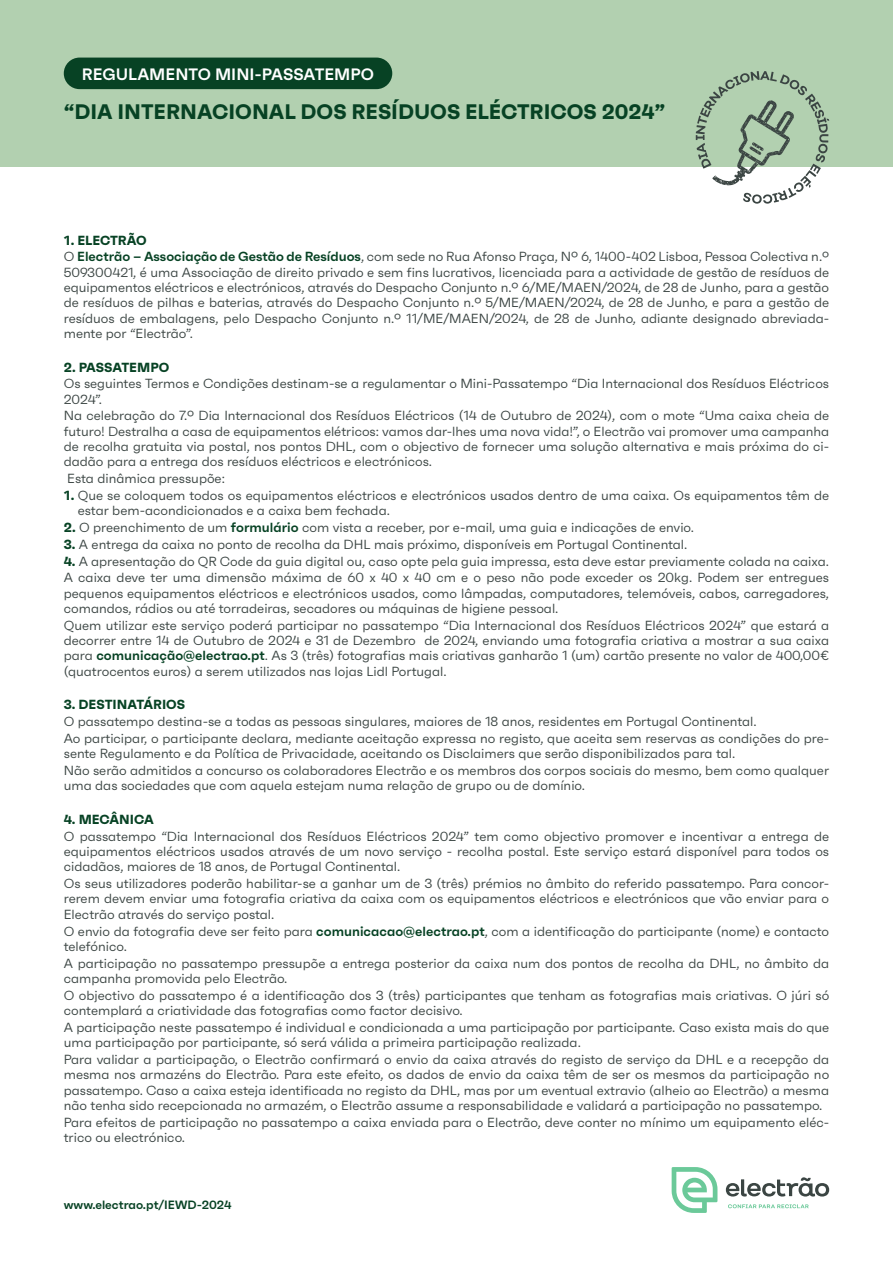
<style>
.page{position:relative;width:893px;height:1263px;background:#fff}
.page>*{position:absolute;margin:0;border:0;box-sizing:border-box;transform-origin:0 0}
.t1{font:700 21px "Faktum";color:#074224}
.t2{font:600 16.5px "Faktum";color:#fff}
.t3{font:13.2px/15.3px "Faktum";color:#3b4543}
.t4{font:700 13.2px "Faktum";color:#074224}
.t5{font:600 12px "Faktum";color:#074224}
.s1{font-weight:600;color:#074224}
.s2{font-weight:700;color:#074224}
</style>
<div class="page">
<div style="left:0;top:0;width:893px;height:166px;background:#b2d0b0"></div>
<div style="left:64px;top:58px;width:328px;height:31px;background:#074224;border-radius:16px"></div>
<svg style="left:696px;top:71px;width:133px;height:133px"></svg>
<svg style="left:726px;top:1177px;width:103px;height:19px"></svg>
<svg style="left:672px;top:1167px;width:45px;height:46px"></svg>
<svg style="left:728px;top:1204px;width:81px;height:4px"></svg>
<p class="t2" style="left:82px;top:64px;width:294px">REGULAMENTO MINI-PASSATEMPO</p>
<p class="t1" style="left:64px;top:98px;width:603px">“DIA INTERNACIONAL DOS RESÍDUOS ELÉCTRICOS 2024”</p>
<p class="t4" style="left:64px;top:232px;width:85px">1. ELECTRÃO</p>
<p class="t3" style="left:64px;top:249px;width:767px;text-align:justify">O <span class="s1">Electrão – Associação de Gestão de Resíduos</span>, com sede no Rua Afonso Praça, Nº 6, 1400-402 Lisboa, Pessoa Colectiva n.º 509300421, é uma Associação de direito privado e sem fins lucrativos, licenciada para a actividade de gestão de resíduos de equipamentos eléctricos e electrónicos, através do Despacho Conjunto n.º 6/ME/MAEN/2024, de 28 de Junho, para a gestão de resíduos de pilhas e baterias, através do Despacho Conjunto n.º 5/ME/MAEN/2024, de 28 de Junho, e para a gestão de resíduos de embalagens, pelo Despacho Conjunto n.º 11/ME/MAEN/2024, de 28 de Junho, adiante designado abreviada&shy;mente por “Electrão”.</p>
<p class="t4" style="left:64px;top:359px;width:107px">2. PASSATEMPO</p>
<p class="t3" style="left:64px;top:376px;width:767px">Os seguintes Termos e Condições destinam-se a regulamentar o Mini-Passatempo “Dia Internacional dos Resíduos Eléctricos<br>2024”.</p>
<p class="t3" style="left:64px;top:408px;width:767px;text-align:justify">Na celebração do 7.º Dia Internacional dos Resíduos Eléctricos (14 de Outubro de 2024), com o mote “Uma caixa cheia de futuro! Destralha a casa de equipamentos elétricos: vamos dar-lhes uma nova vida!”, o Electrão vai promover uma campanha de recolha gratuita via postal, nos pontos DHL, com o objectivo de fornecer uma solução alternativa e mais próxima do ci&shy;dadão para a entrega dos resíduos eléctricos e electrónicos.</p>
<p class="t3" style="left:67px;top:471px;width:159px">Esta dinâmica pressupõe:</p>
<p class="t3" style="left:78px;top:488px;width:753px;text-indent:-14px"><span class="s2">1.</span> Que se coloquem todos os equipamentos eléctricos e electrónicos usados dentro de uma caixa. Os equipamentos têm de estar bem-acondicionados e a caixa bem fechada.</p>
<p class="t3" style="left:64px;top:520px;width:632px"><span class="s2">2.</span> O preenchimento de um <span class="s1">formulário</span> com vista a receber, por e-mail, uma guia e indicações de envio.</p>
<p class="t3" style="left:64px;top:536px;width:625px"><span class="s2">3.</span> A entrega da caixa no ponto de recolha da DHL mais próximo, disponíveis em Portugal Continental.</p>
<p class="t3" style="left:64px;top:553px;width:767px"><span class="s2">4.</span> A apresentação do QR Code da guia digital ou, caso opte pela guia impressa, esta deve estar previamente colada na caixa.</p>
<p class="t3" style="left:64px;top:570px;width:767px;text-align:justify">A caixa deve ter uma dimensão máxima de 60 x 40 x 40 cm e o peso não pode exceder os 20kg. Podem ser entregues pequenos equipamentos eléctricos e electrónicos usados, como lâmpadas, computadores, telemóveis, cabos, carregadores, comandos, rádios ou até torradeiras, secadores ou máquinas de higiene pessoal.</p>
<p class="t3" style="left:64px;top:617px;width:767px;text-align:justify">Quem utilizar este serviço poderá participar no passatempo “Dia Internacional dos Resíduos Eléctricos 2024” que estará a decorrer entre 14 de Outubro de 2024 e 31 de Dezembro de 2024, enviando uma fotografia criativa a mostrar a sua caixa para <span class="s1">comunicação@electrao.pt</span>. As 3 (três) fotografias mais criativas ganharão 1 (um) cartão presente no valor de 400,00€ (quatrocentos euros) a serem utilizados nas lojas Lidl Portugal.</p>
<p class="t4" style="left:64px;top:696px;width:123px">3. DESTINATÁRIOS</p>
<p class="t3" style="left:64px;top:714px;width:694px">O passatempo destina-se a todas as pessoas singulares, maiores de 18 anos, residentes em Portugal Continental.</p>
<p class="t3" style="left:64px;top:731px;width:767px">Ao participar, o participante declara, mediante aceitação expressa no registo, que aceita sem reservas as condições do pre&shy;sente Regulamento e da Política de Privacidade, aceitando os Disclaimers que serão disponibilizados para tal.</p>
<p class="t3" style="left:64px;top:763px;width:767px">Não serão admitidos a concurso os colaboradores Electrão e os membros dos corpos sociais do mesmo, bem como qualquer uma das sociedades que com aquela estejam numa relação de grupo ou de domínio.</p>
<p class="t4" style="left:64px;top:811px;width:92px">4. MECÂNICA</p>
<p class="t3" style="left:64px;top:828px;width:767px;text-align:justify">O passatempo “Dia Internacional dos Resíduos Eléctricos 2024” tem como objectivo promover e incentivar a entrega de equipamentos eléctricos usados através de um novo serviço - recolha postal. Este serviço estará disponível para todos os cidadãos, maiores de 18 anos, de Portugal Continental.</p>
<p class="t3" style="left:64px;top:876px;width:767px;text-align:justify">Os seus utilizadores poderão habilitar-se a ganhar um de 3 (três) prémios no âmbito do referido passatempo. Para concor&shy;rerem devem enviar uma fotografia criativa da caixa com os equipamentos eléctricos e electrónicos que vão enviar para o Electrão através do serviço postal.</p>
<p class="t3" style="left:64px;top:923px;width:767px">O envio da fotografia deve ser feito para <span class="s1">comunicacao@electrao.pt</span>, com a identificação do participante (nome) e contacto telefónico.</p>
<p class="t3" style="left:64px;top:955px;width:767px">A participação no passatempo pressupõe a entrega posterior da caixa num dos pontos de recolha da DHL, no âmbito da campanha promovida pelo Electrão.</p>
<p class="t3" style="left:64px;top:987px;width:767px">O objectivo do passatempo é a identificação dos 3 (três) participantes que tenham as fotografias mais criativas. O júri só contemplará a criatividade das fotografias como factor decisivo.</p>
<p class="t3" style="left:64px;top:1019px;width:767px">A participação neste passatempo é individual e condicionada a uma participação por participante. Caso exista mais do que uma participação por participante, só será válida a primeira participação realizada.</p>
<p class="t3" style="left:64px;top:1052px;width:767px;text-align:justify">Para validar a participação, o Electrão confirmará o envio da caixa através do registo de serviço da DHL e a recepção da mesma nos armazéns do Electrão. Para este efeito, os dados de envio da caixa têm de ser os mesmos da participação no passatempo. Caso a caixa esteja identificada no registo da DHL, mas por um eventual extravio (alheio ao Electrão) a mesma não tenha sido recepcionada no armazém, o Electrão assume a responsabilidade e validará a participação no passatempo.</p>
<p class="t3" style="left:64px;top:1114px;width:767px">Para efeitos de participação no passatempo a caixa enviada para o Electrão, deve conter no mínimo um equipamento eléc&shy;trico ou electrónico.</p>
<p class="t5" style="left:64px;top:1197px;width:169px">www.electrao.pt/IEWD-2024</p>
</div>
